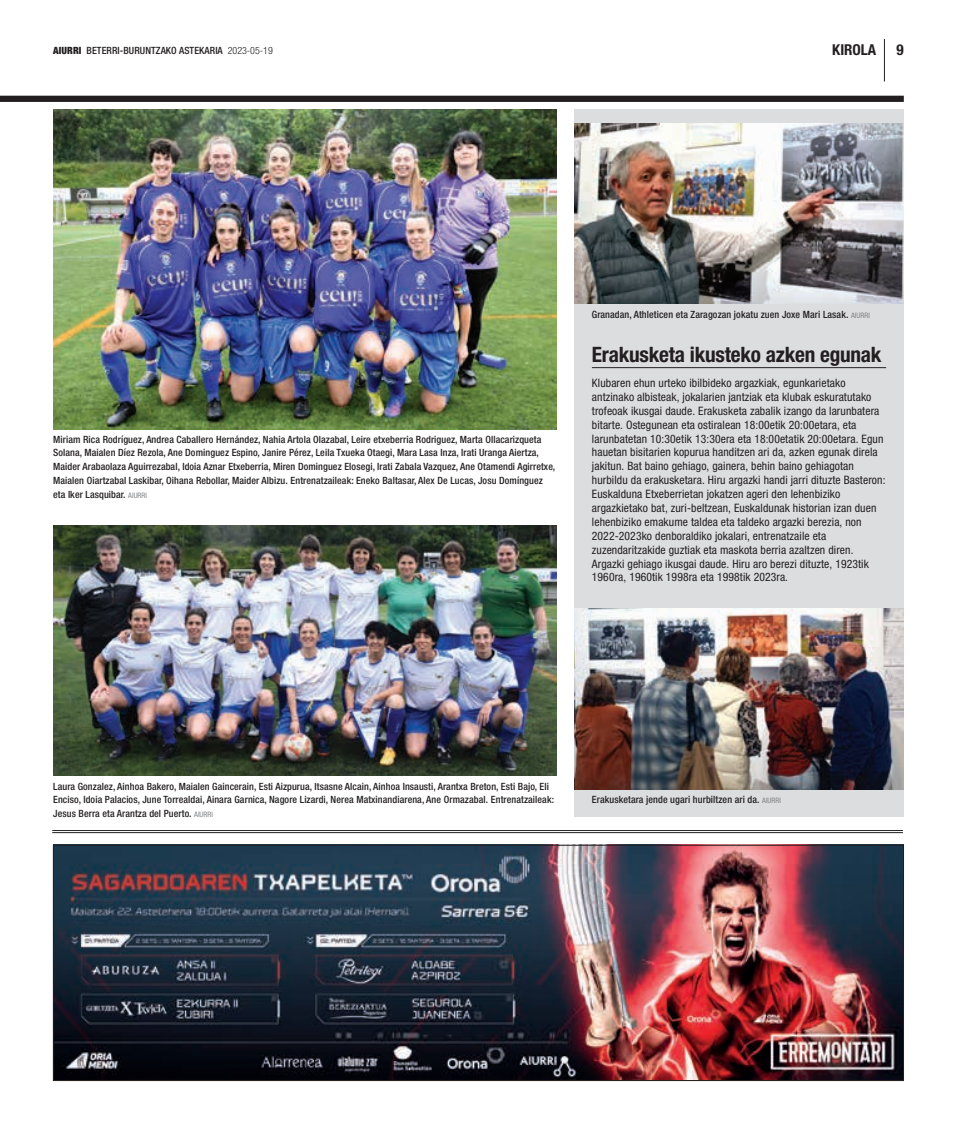
<style>
.page{position:relative;width:957px;height:1134px;background:#fff}
.page>*{position:absolute;margin:0;border:0;box-sizing:border-box;transform-origin:0 0}
.t1{font:700 condensed 21.25px "Helvetica Neue";letter-spacing:-.01em;color:#231f20}
.t2{font:700 condensed 15px "Helvetica Neue";color:#231f20}
.t3{font:condensed 11.62px/13.9px "Helvetica Neue";letter-spacing:.01em;color:#231f20}
.t4{font:500 condensed 10px/13.9px "Helvetica Neue";letter-spacing:.01em;color:#231f20}
.s1{font-weight:900}
.s2{font-weight:300}
.s3{font-weight:400;font-size:7.5px;color:#808285}
</style>
<div class="page">
<hr style="left:884px;top:39px;width:1px;height:42px;background:#231f20">
<img style="left:53px;top:110px;width:503px;height:320px">
<img style="left:53px;top:525px;width:503px;height:251px">
<div style="left:0;top:96px;width:904px;height:6px;background:#231f20"></div>
<div style="left:574px;top:110px;width:330px;height:707px;background:#dcdddf"></div>
<img style="left:574px;top:123px;width:330px;height:181px">
<img style="left:574px;top:609px;width:330px;height:180px">
<hr style="left:592px;top:367px;width:294px;height:1px;background:#231f20">
<hr style="left:52px;top:830px;width:851px;height:1px;background:#231f20">
<hr style="left:52px;top:832px;width:851px;height:1px;background:#231f20">
<img style="left:55px;top:847px;width:847px;height:232px">
<div style="left:53px;top:845px;width:851px;height:236px;border:1px solid #231f20"></div>
<p class="t4" style="left:53px;top:44px;width:221px"><span class="s1">AIURRI</span> BETERRI-BURUNTZAKO ASTEKARIA <span class="s2">2023-05-19</span></p>
<h2 class="t2" style="left:832px;top:41px;width:44px">kirola</h2>
<h2 class="t2" style="left:896px;top:41px;width:9px">9</h2>
<p class="t4" style="left:592px;top:307px;width:279px">Granadan, Athleticen eta Zaragozan jokatu zuen Joxe Mari Lasak. <span class="s3">aiurri</span></p>
<p class="t4" style="left:53px;top:432px;width:503px">Miriam Rica Rodríguez, Andrea Caballero Hernández, Nahia Artola Olazabal, Leire etxeberria Rodriguez, Marta Ollacarizqueta Solana, Maialen Díez Rezola, Ane Dominguez Espino, Janire Pérez, Leila Txueka Otaegi, Mara Lasa Inza, Irati Uranga Aiertza, Maider Arabaolaza Aguirrezabal, Idoia Aznar Etxeberria, Miren Dominguez Elosegi, Irati Zabala Vazquez, Ane Otamendi Agirretxe, Maialen Oiartzabal Laskibar, Oihana Rebollar, Maider Albizu. Entrenatzaileak: Eneko Baltasar, Alex De Lucas, Josu Domínguez eta Iker Lasquibar. <span class="s3">aiurri</span></p>
<h1 class="t1" style="left:592px;top:341px;width:291px">Erakusketa ikusteko azken egunak</h1>
<p class="t3" style="left:592px;top:376px;width:295px">Klubaren ehun urteko ibilbideko argazkiak, egunkarietako antzinako albisteak, jokalarien jantziak eta klubak eskuratutako trofeoak ikusgai daude. Erakusketa zabalik izango da larunbatera bitarte. Ostegunean eta ostiralean 18:00etik 20:00etara, eta larunbatetan 10:30etik 13:30era eta 18:00etatik 20:00etara. Egun hauetan bisitarien kopurua handitzen ari da, azken egunak direla jakitun. Bat baino gehiago, gainera, behin baino gehiagotan hurbildu da erakusketara. Hiru argazki handi jarri dituzte Basteron:<br>Euskalduna Etxeberrietan jokatzen ageri den lehenbiziko argazkietako bat, zuri-beltzean, Euskaldunak historian izan duen lehenbiziko emakume taldea eta taldeko argazki berezia, non 2022-2023ko denboraldiko jokalari, entrenatzaile eta zuzendaritzakide guztiak eta maskota berria azaltzen diren.<br>Argazki gehiago ikusgai daude. Hiru aro berezi dituzte, 1923tik 1960ra, 1960tik 1998ra eta 1998tik 2023ra.</p>
<p class="t4" style="left:53px;top:779px;width:502px">Laura Gonzalez, Ainhoa Bakero, Maialen Gaincerain, Esti Aizpurua, Itsasne Alcain, Ainhoa Insausti, Arantxa Breton, Esti Bajo, Eli<br>Enciso, Idoia Palacios, June Torrealdai, Ainara Garnica, Nagore Lizardi, Nerea Matxinandiarena, Ane Ormazabal. Entrenatzaileak:<br>Jesus Berra eta Arantza del Puerto. <span class="s3">Aiurri</span></p>
<p class="t4" style="left:592px;top:793px;width:191px">Erakusketara jende ugari hurbiltzen ari da. <span class="s3">aiurri</span></p>
</div>
